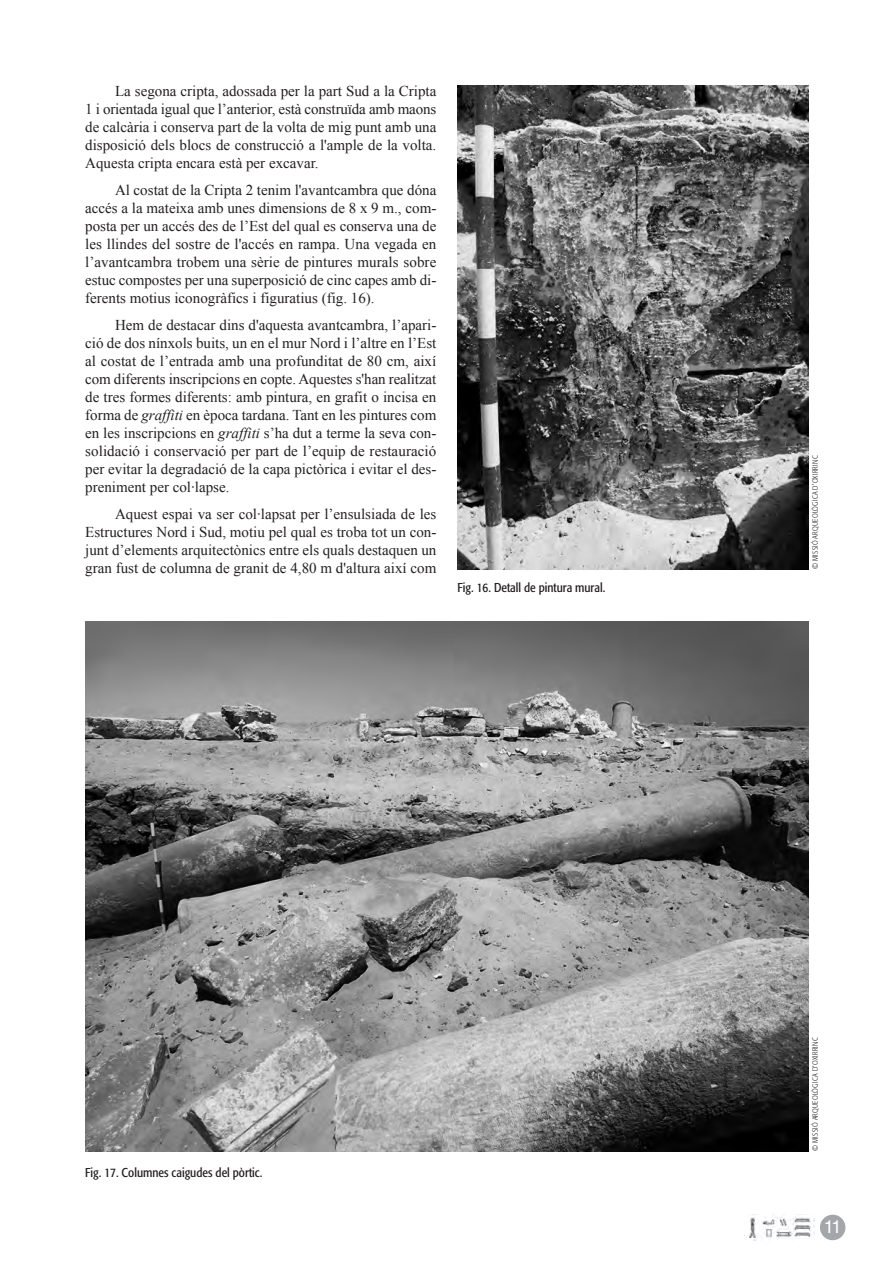
<style>
.page{position:relative;width:894px;height:1264px;background:#fff}
.page>*{position:absolute;margin:0;border:0;box-sizing:border-box;transform-origin:0 0}
.t1{font:18px "Helvetica LT Std";color:#fff}
.t2{font:15px/18px "Times New Roman";color:#231f20;text-align:justify}
.t3{font:condensed 12.75px "Formata";color:#231f20}
.t4{font:300 condensed 7.5px "Formata";letter-spacing:.03em;color:#231f20}
.s1{font-style:italic}
</style>
<div class="page">
<div style="left:819px;top:1214px;width:26px;height:25px;background:#a5a6aa;border-radius:50%"></div>
<img style="left:744px;top:1214px;width:70px;height:25px">
<img style="left:457px;top:85px;width:351px;height:484px">
<img style="left:85px;top:621px;width:723px;height:530px">
<p class="t2" style="left:85px;top:81px;width:352px;text-indent:30px">La segona cripta, adossada per la part Sud a la Cripta 1 i orientada igual que l’anterior, està construïda amb maons de calcària i conserva part de la volta de mig punt amb una disposició dels blocs de construcció a l'ample de la volta.<br>Aquesta cripta encara està per excavar.</p>
<p class="t2" style="left:85px;top:180px;width:352px;text-indent:30px">Al costat de la Cripta 2 tenim l'avantcambra que dóna accés a la mateixa amb unes dimensions de 8 x 9 m., com&shy;posta per un accés des de l’Est del qual es conserva una de les llindes del sostre de l'accés en rampa. Una vegada en l’avantcambra trobem una sèrie de pintures murals sobre estuc compostes per una superposició de cinc capes amb di&shy;ferents motius iconogràfics i figuratius (fig. 16).</p>
<p class="t2" style="left:85px;top:315px;width:352px;text-indent:30px">Hem de destacar dins d'aquesta avantcambra, l’apari&shy;ció de dos nínxols buits, un en el mur Nord i l’altre en l’Est al costat de l’entrada amb una profunditat de 80 cm, així com diferents inscripcions en copte. Aquestes s'han realitzat de tres formes diferents: amb pintura, en grafit o incisa en forma de <span class="s1">graffiti</span> en època tardana. Tant en les pintures com en les inscripcions en <span class="s1">graffiti</span> s’ha dut a terme la seva con&shy;solidació i conservació per part de l’equip de restauració per evitar la degradació de la capa pictòrica i evitar el des&shy;preniment per col·lapse.</p>
<p class="t2" style="left:85px;top:504px;width:352px;text-indent:30px">Aquest espai va ser col·lapsat per l’ensulsiada de les Estructures Nord i Sud, motiu pel qual es troba tot un con&shy;junt d’elements arquitectònics entre els quals destaquen un gran fust de columna de granit de 4,80 m d'altura així com</p>
<p class="t3" style="left:457px;top:581px;width:149px">Fig. 16. Detall de pintura mural.</p>
<p class="t3" style="left:85px;top:1166px;width:178px">Fig. 17. Columnes caigudes del pòrtic.</p>
<p class="t4" style="left:811px;top:569px;width:115px;rotate:-90deg">© MISSIÓ ARQUEOLÒGICA D’OXIRRINC</p>
<p class="t4" style="left:811px;top:1150px;width:115px;rotate:-90deg">© MISSIÓ ARQUEOLÒGICA D’OXIRRINC</p>
<p class="t1" style="left:823px;top:1220px;width:19px">11</p>
</div>
